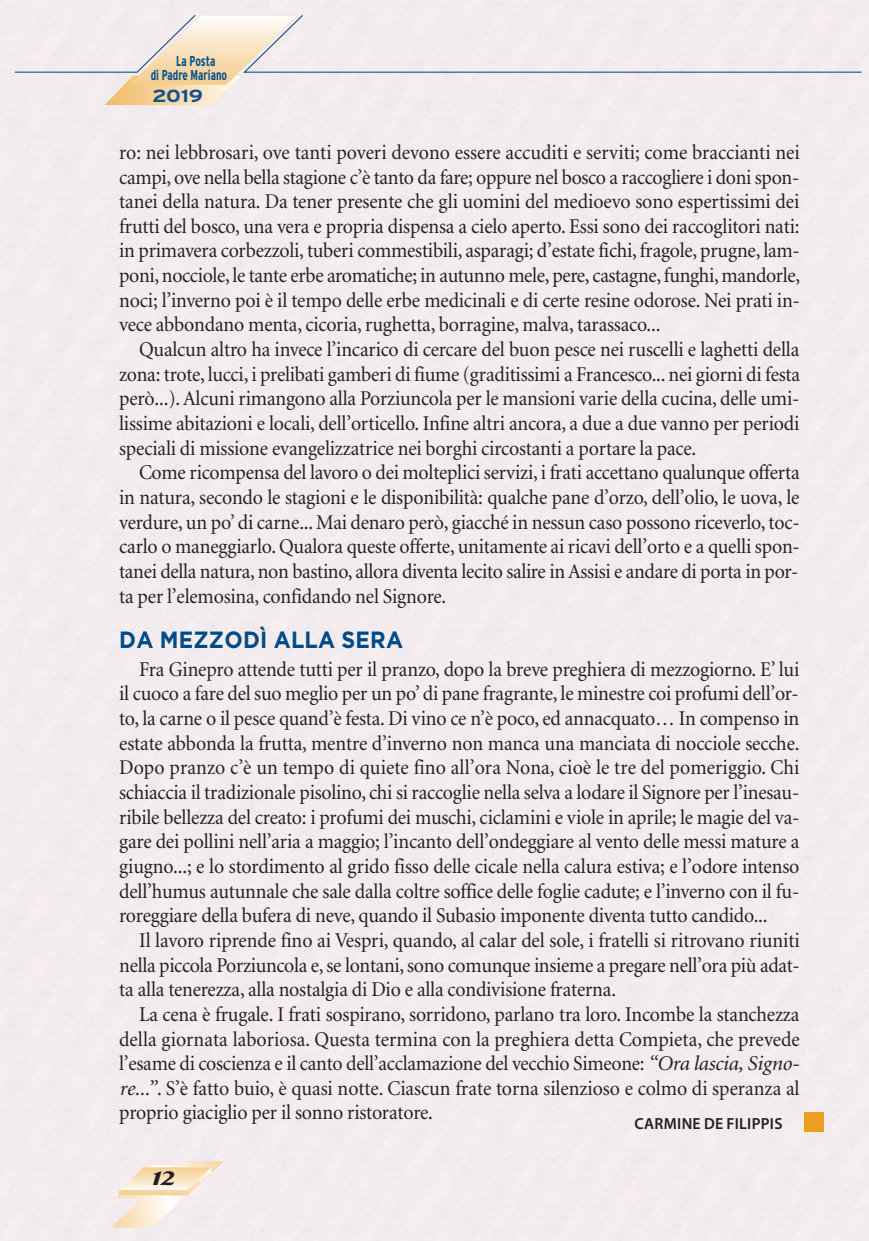
<style>
.page{position:relative;width:869px;height:1241px;background:#fff}
.page>*{position:absolute;margin:0;border:0;box-sizing:border-box;transform-origin:0 0}
.t1{font:700 23.45px "Gotham";letter-spacing:.01em;color:#004b87;scale:.92 1}
.t2{font:21px/24.7px "Minion";letter-spacing:-.01em;color:#231f20;text-align:justify;scale:.94 1}
.t3{font:italic 700 19.25px "Daily News";color:#231f20;scale:1.36 1}
.t4{font:700 17.5px "Interstate";color:#16518b;scale:1.23 1}
.t5{font:600 16.1px "Myriad Pro";letter-spacing:.02em;color:#231f20}
.t6{font:700 condensed 14.35px/13.5px "Interstate";color:#004f8f;scale:.83 1}
.s1{font-style:italic}
</style>
<div class="page">
<div style="left:0;top:0;width:868px;height:1240px;background:#f2ecef"></div>
<svg style="left:112px;top:1161px;width:111px;height:65px"></svg>
<svg style="left:14px;top:14px;width:848px;height:91px"></svg>
<div style="left:804px;top:1111px;width:19px;height:20px;background:#ea9f1e"></div>
<p class="t6" style="left:151px;top:54px;width:93px;text-indent:26px">La Posta di Padre Mariano</p>
<p class="t4" style="left:152px;top:86px;width:43px">2019</p>
<p class="t2" style="left:119px;top:141px;width:725px">ro: nei lebbrosari, ove tanti poveri devono essere accuditi e serviti; come braccianti nei campi, ove nella bella stagione c’è tanto da fare; oppure nel bosco a raccogliere i doni spon&shy;tanei della natura. Da tener presente che gli uomini del medioevo sono espertissimi dei frutti del bosco, una vera e propria dispensa a cielo aperto. Essi sono dei raccoglitori nati: in primavera corbezzoli, tuberi commestibili, asparagi; d’estate fichi, fragole, prugne, lam&shy;poni, nocciole, le tante erbe aromatiche; in autunno mele, pere, castagne, funghi, mandorle, noci; l’inverno poi è il tempo delle erbe medicinali e di certe resine odorose. Nei prati in&shy;vece abbondano menta, cicoria, rughetta, borragine, malva, tarassaco...</p>
<p class="t2" style="left:119px;top:338px;width:725px;text-indent:20px">Qualcun altro ha invece l’incarico di cercare del buon pesce nei ruscelli e laghetti della zona: trote, lucci, i prelibati gamberi di fiume (graditissimi a Francesco... nei giorni di festa però...). Alcuni rimangono alla Porziuncola per le mansioni varie della cucina, delle umi&shy;lissime abitazioni e locali, dell’orticello. Infine altri ancora, a due a due vanno per periodi speciali di missione evangelizzatrice nei borghi circostanti a portare la pace.</p>
<p class="t2" style="left:119px;top:462px;width:725px;text-indent:20px">Come ricompensa del lavoro o dei molteplici servizi, i frati accettano qualunque offerta in natura, secondo le stagioni e le disponibilità: qualche pane d’orzo, dell’olio, le uova, le verdure, un po’ di carne... Mai denaro però, giacché in nessun caso possono riceverlo, toc&shy;carlo o maneggiarlo. Qualora queste offerte, unitamente ai ricavi dell’orto e a quelli spon&shy;tanei della natura, non bastino, allora diventa lecito salire in Assisi e andare di porta in por&shy;ta per l’elemosina, confidando nel Signore.</p>
<p class="t1" style="left:119px;top:625px;width:310px">DA MEZZODÌ ALLA SERA</p>
<p class="t2" style="left:119px;top:658px;width:725px;text-indent:20px">Fra Ginepro attende tutti per il pranzo, dopo la breve preghiera di mezzogiorno. E’ lui il cuoco a fare del suo meglio per un po’ di pane fragrante, le minestre coi profumi dell’or&shy;to, la carne o il pesce quand’è festa. Di vino ce n’è poco, ed annacquato… In compenso in estate abbonda la frutta, mentre d’inverno non manca una manciata di nocciole secche.<br>Dopo pranzo c’è un tempo di quiete fino all’ora Nona, cioè le tre del pomeriggio. Chi schiaccia il tradizionale pisolino, chi si raccoglie nella selva a lodare il Signore per l’inesau&shy;ribile bellezza del creato: i profumi dei muschi, ciclamini e viole in aprile; le magie del va&shy;gare dei pollini nell’aria a maggio; l’incanto dell’ondeggiare al vento delle messi mature a giugno...; e lo stordimento al grido fisso delle cicale nella calura estiva; e l’odore intenso dell’humus autunnale che sale dalla coltre soffice delle foglie cadute; e l’inverno con il fu&shy;roreggiare della bufera di neve, quando il Subasio imponente diventa tutto candido...</p>
<p class="t2" style="left:119px;top:929px;width:725px;text-indent:20px">Il lavoro riprende fino ai Vespri, quando, al calar del sole, i fratelli si ritrovano riuniti nella piccola Porziuncola e, se lontani, sono comunque insieme a pregare nell’ora più adat&shy;ta alla tenerezza, alla nostalgia di Dio e alla condivisione fraterna.</p>
<p class="t2" style="left:119px;top:1003px;width:725px;text-indent:20px">La cena è frugale. I frati sospirano, sorridono, parlano tra loro. Incombe la stanchezza della giornata laboriosa. Questa termina con la preghiera detta Compieta, che prevede l’esame di coscienza e il canto dell’acclamazione del vecchio Simeone: <span class="s1">“Ora lascia, Signo&shy;re...”</span>. S’è fatto buio, è quasi notte. Ciascun frate torna silenzioso e colmo di speranza al proprio giaciglio per il sonno ristoratore.</p>
<p class="t5" style="left:634px;top:1117px;width:149px">CARMINE DE FILIPPIS</p>
<p class="t3" style="left:148px;top:1171px;width:22px">12</p>
</div>
